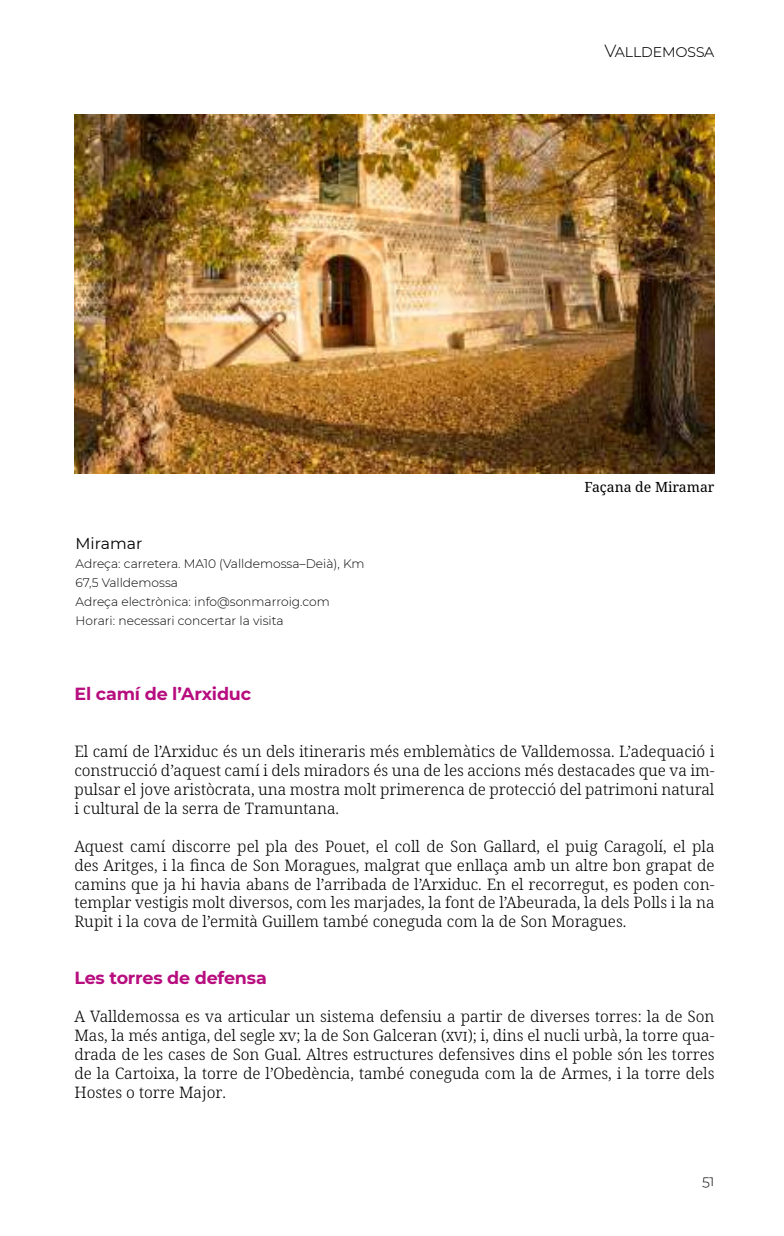
<style>
.page{position:relative;width:784px;height:1236px;background:#fff}
.page>*{position:absolute;margin:0;border:0;box-sizing:border-box;transform-origin:0 0}
.t1{font:700 17.5px "Montserrat";letter-spacing:-.01em;color:#b70d7f}
.t2{font:300 17.5px "Montserrat";letter-spacing:.085em;color:#000}
.t3{font:300 15.75px/18.9px "Noto Serif";color:#000;text-align:justify}
.t4{font:15.75px "Montserrat";color:#000}
.t5{font:14px "Noto Serif";color:#000}
.t6{font:300 14px "Montserrat";color:#000}
.t7{font:300 12.25px/18.9px "Montserrat";color:#000}
</style>
<div class="page">
<img style="left:74px;top:114px;width:640px;height:359px">
<p class="t2" style="left:604px;top:39px;width:112px">Valldemossa</p>
<p class="t4" style="left:75px;top:532px;width:69px">Miramar</p>
<p class="t7" style="left:75px;top:554px;width:291px">Adreça: carretera. MA10 (Valldemossa–Deià), Km 67,5 Valldemossa<br>Adreça electrònica: info@sonmarroig.com Horari: necessari concertar la visita</p>
<p class="t1" style="left:74px;top:681px;width:178px">El camí de l’Arxiduc</p>
<p class="t5" style="left:584px;top:477px;width:132px">Façana de Miramar</p>
<p class="t3" style="left:74px;top:742px;width:642px">El camí de l’Arxiduc és un dels itineraris més emblemàtics de Valldemossa. L’adequació i construcció d’aquest camí i dels miradors és una de les accions més destacades que va im&shy;pulsar el jove aristòcrata, una mostra molt primerenca de protecció del patrimoni natural i cultural de la serra de Tramuntana.</p>
<p class="t3" style="left:74px;top:837px;width:641px">Aquest camí discorre pel pla des Pouet, el coll de Son Gallard, el puig Caragolí, el pla des Aritges, i la finca de Son Moragues, malgrat que enllaça amb un altre bon grapat de camins que ja hi havia abans de l’arribada de l’Arxiduc. En el recorregut, es poden con&shy;templar vestigis molt diversos, com les marjades, la font de l’Abeurada, la dels Polls i la na Rupit i la cova de l’ermità Guillem també coneguda com la de Son Moragues.</p>
<p class="t1" style="left:74px;top:965px;width:194px">Les torres de defensa</p>
<p class="t3" style="left:74px;top:1007px;width:642px">A Valldemossa es va articular un sistema defensiu a partir de diverses torres: la de Son Mas, la més antiga, del segle xv; la de Son Galceran (xvi); i, dins el nucli urbà, la torre qua&shy;drada de les cases de Son Gual. Altres estructures defensives dins el poble són les torres de la Cartoixa, la torre de l’Obedència, també coneguda com la de Armes, i la torre dels Hostes o torre Major.</p>
<p class="t6" style="left:702px;top:1171px;width:14px">51</p>
</div>
